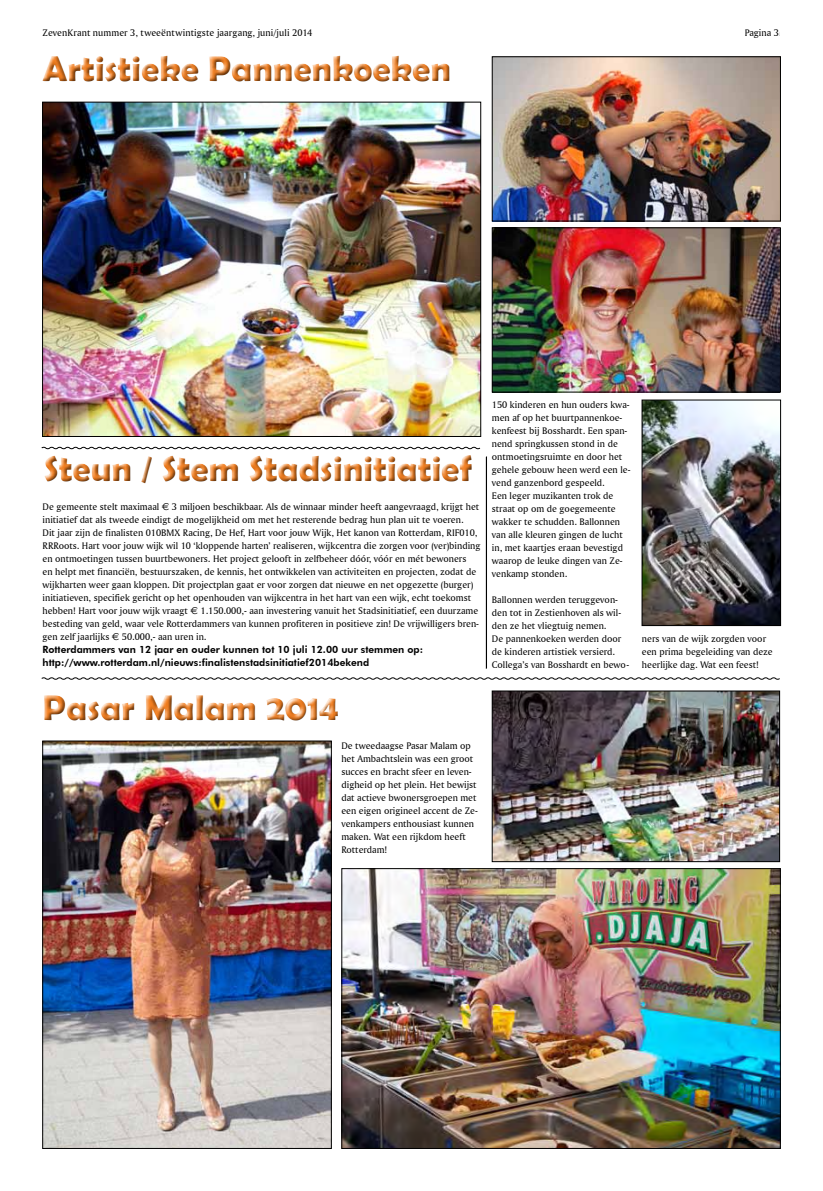
<style>
.page{position:relative;width:823px;height:1191px;background:#fff}
.page>*{position:absolute;margin:0;border:0;box-sizing:border-box;transform-origin:0 0}
.t1{font:700 36px "Berlin Sans FB Demi";color:#f58020}
.t2{font:10px/13px "Amerigo BT Roman A";color:#000}
.t3{font:800 10px/13px "Futura BT";color:#000}
.s1{font-family:"Euro Sig"}
</style>
<div class="page">
<svg style="left:42px;top:56px;width:408px;height:26px"></svg>
<svg style="left:44px;top:695px;width:294px;height:26px"></svg>
<img style="left:494px;top:59px;width:284px;height:160px">
<div style="left:492px;top:57px;width:288px;height:164px;border:1px solid #000"></div>
<svg style="left:41px;top:677px;width:738px;height:3px"></svg>
<img style="left:343px;top:870px;width:435px;height:276px">
<div style="left:341px;top:868px;width:439px;height:280px;border:1px solid #000"></div>
<img style="left:45px;top:743px;width:284px;height:403px">
<div style="left:43px;top:741px;width:288px;height:407px;border:1px solid #000"></div>
<img style="left:494px;top:230px;width:284px;height:160px">
<div style="left:492px;top:228px;width:288px;height:164px;border:1px solid #000"></div>
<img style="left:494px;top:693px;width:283px;height:166px">
<div style="left:492px;top:691px;width:287px;height:170px;border:1px solid #000"></div>
<img style="left:643px;top:402px;width:135px;height:221px">
<div style="left:641px;top:400px;width:139px;height:225px;border:1px solid #000"></div>
<svg style="left:46px;top:455px;width:426px;height:29px"></svg>
<img style="left:44px;top:104px;width:434px;height:330px">
<div style="left:42px;top:102px;width:438px;height:334px;border:1px solid #000"></div>
<svg style="left:41px;top:446px;width:439px;height:4px"></svg>
<svg style="left:486px;top:456px;width:1px;height:212px"></svg>
<p class="t2" style="left:43px;top:26px;width:271px">ZevenKrant nummer 3, tweeëntwintigste jaargang, juni/juli 2014</p>
<p class="t2" style="left:744px;top:26px;width:36px">Pagina 3</p>
<p class="t2" style="left:752px;top:26px;width:28px">Pagina</p>
<h1 class="t1" style="left:42px;top:48px;width:409px">Artistieke Pannenkoeken</h1>
<h1 class="t1" style="left:44px;top:447px;width:429px">Steun / Stem Stadsinitiatief</h1>
<p class="t2" style="left:43px;top:499px;width:439px">De gemeente stelt maximaal <span class="s1">€</span> 3 miljoen beschikbaar. Als de winnaar minder heeft aangevraagd, krijgt het initiatief dat als tweede eindigt de mogelijkheid om met het resterende bedrag hun plan uit te voeren.<br>Dit jaar zijn de finalisten 010BMX Racing, De Hef, Hart voor jouw Wijk, Het kanon van Rotterdam, RIF010, RRRoots. Hart voor jouw wijk wil 10 ‘kloppende harten’ realiseren, wijkcentra die zorgen voor (ver)binding en ontmoetingen tussen buurtbewoners. Het project gelooft in zelfbeheer dóór, vóór en mét bewoners<br>en helpt met financiën, bestuurszaken, de kennis, het ontwikkelen van activiteiten en projecten, zodat de wijkharten weer gaan kloppen. Dit projectplan gaat er voor zorgen dat nieuwe en net opgezette (burger) initiatieven, specifiek gericht op het openhouden van wijkcentra in het hart van een wijk, echt toekomst hebben! Hart voor jouw wijk vraagt <span class="s1">€</span> 1.150.000,- aan investering vanuit het Stadsinitiatief, een duurzame besteding van geld, waar vele Rotterdammers van kunnen profiteren in positieve zin! De vrijwilligers bren&shy;gen zelf jaarlijks <span class="s1">€</span> 50.000,- aan uren in.</p>
<p class="t3" style="left:43px;top:642px;width:382px">Rotterdammers van 12 jaar en ouder kunnen tot 10 juli 12.00 uur stemmen op: http://www.rotterdam.nl/nieuws:finalistenstadsinitiatief2014bekend</p>
<h1 class="t1" style="left:43px;top:687px;width:297px">Pasar Malam 2014</h1>
<p class="t2" style="left:341px;top:739px;width:138px">De tweedaagse Pasar Malam op het Ambachtslein was een groot succes en bracht sfeer en leven&shy;digheid op het plein. Het bewijst dat actieve bwonersgroepen met een eigen origineel accent de Ze&shy;venkampers enthousiast kunnen maken. Wat een rijkdom heeft<br>Rotterdam!</p>
<p class="t2" style="left:491px;top:397px;width:140px">150 kinderen en hun ouders kwa&shy;men af op het buurtpannenkoe&shy;kenfeest bij Bosshardt. Een span&shy;nend springkussen stond in de ontmoetingsruimte en door het gehele gebouw heen werd een le&shy;vend ganzenbord gespeeld.<br>Een leger muzikanten trok de straat op om de goegemeente wakker te schudden. Ballonnen van alle kleuren gingen de lucht in, met kaartjes eraan bevestigd waarop de leuke dingen van Ze&shy;venkamp stonden.</p>
<p class="t2" style="left:491px;top:592px;width:138px">Ballonnen werden teruggevon&shy;den tot in Zestienhoven als wil&shy;den ze het vliegtuig nemen.<br>De pannenkoeken werden door de kinderen artistiek versierd.<br>Collega’s van Bosshardt en bewo-</p>
<p class="t2" style="left:641px;top:632px;width:132px">ners van de wijk zorgden voor een prima begeleiding van deze heerlijke dag. Wat een feest!</p>
</div>
